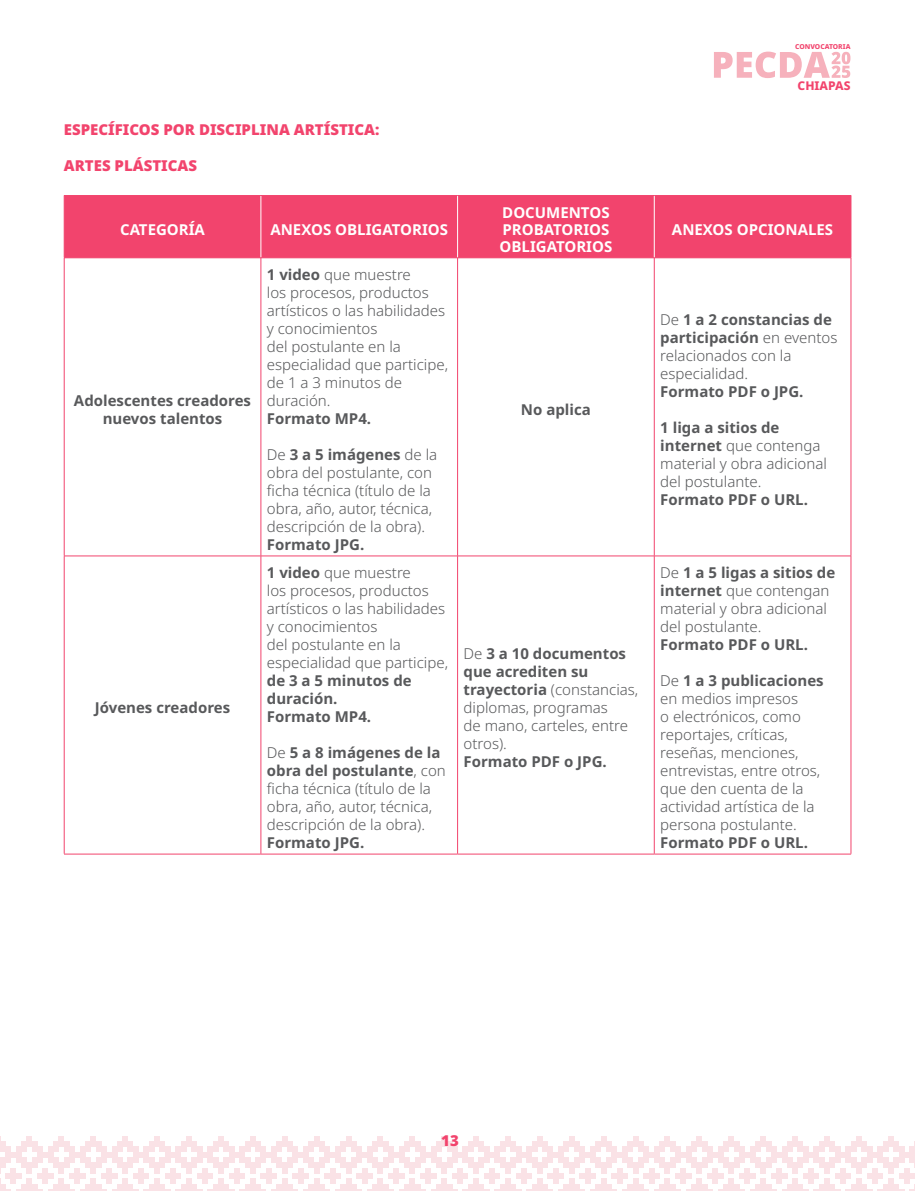
<style>
.page{position:relative;width:915px;height:1191px;background:#fff}
.page>*{position:absolute;margin:0;border:0;box-sizing:border-box;transform-origin:0 0}
.t1{font:300 15px/18px "Noto Sans";color:#58595b}
.t2{font:700 15px/18px "Noto Sans";color:#58595b;text-align:center}
.t3{font:700 15px/17.1px "Noto Sans";color:#fff}
.t4{font:900 15px "Noto Sans";color:#f2446d}
.t5{font:800 12px "Noto Sans";color:#f2446d}
.t6{font:800 6.75px "Noto Sans";color:#f2446d}
.s1{font-weight:700}
</style>
<div class="page">
<svg style="left:714px;top:52px;width:136px;height:26px"></svg>
<svg style="left:0;top:1136px;width:915px;height:55px"></svg>
<div style="left:65px;top:196px;width:785px;height:61px;background:#f2446d"></div>
<hr style="left:260px;top:196px;width:1px;height:62px;background:#fff">
<hr style="left:457px;top:196px;width:1px;height:62px;background:#fff">
<hr style="left:653px;top:196px;width:1px;height:62px;background:#fff">
<hr style="left:64px;top:258px;width:1px;height:298px;background:#f2446d">
<hr style="left:260px;top:258px;width:1px;height:298px;background:#f2446d">
<hr style="left:457px;top:258px;width:1px;height:298px;background:#f2446d">
<hr style="left:653px;top:258px;width:1px;height:298px;background:#f2446d">
<hr style="left:850px;top:258px;width:1px;height:298px;background:#f2446d">
<hr style="left:64px;top:555px;width:197px;height:1px;background:#f2446d">
<hr style="left:64px;top:556px;width:1px;height:297px;background:#f2446d">
<hr style="left:261px;top:555px;width:196px;height:1px;background:#f2446d">
<hr style="left:260px;top:556px;width:1px;height:297px;background:#f2446d">
<hr style="left:457px;top:555px;width:197px;height:1px;background:#f2446d">
<hr style="left:457px;top:556px;width:1px;height:297px;background:#f2446d">
<hr style="left:654px;top:555px;width:196px;height:1px;background:#f2446d">
<hr style="left:653px;top:556px;width:1px;height:297px;background:#f2446d">
<hr style="left:850px;top:556px;width:1px;height:297px;background:#f2446d">
<hr style="left:64px;top:196px;width:1px;height:62px;background:#f2446d">
<hr style="left:64px;top:195px;width:197px;height:1px;background:#f2446d">
<hr style="left:64px;top:853px;width:197px;height:1px;background:#f2446d">
<hr style="left:261px;top:195px;width:196px;height:1px;background:#f2446d">
<hr style="left:261px;top:853px;width:196px;height:1px;background:#f2446d">
<hr style="left:457px;top:195px;width:197px;height:1px;background:#f2446d">
<hr style="left:457px;top:853px;width:197px;height:1px;background:#f2446d">
<hr style="left:654px;top:195px;width:197px;height:1px;background:#f2446d">
<hr style="left:654px;top:853px;width:196px;height:1px;background:#f2446d">
<hr style="left:850px;top:196px;width:1px;height:62px;background:#f2446d">
<hr style="left:64px;top:257px;width:197px;height:1px;background:#f2446d">
<hr style="left:261px;top:257px;width:196px;height:1px;background:#f2446d">
<hr style="left:457px;top:257px;width:197px;height:1px;background:#f2446d">
<hr style="left:654px;top:257px;width:196px;height:1px;background:#f2446d">
<p class="t4" style="left:64px;top:118px;width:317px">ESPECÍFICOS POR DISCIPLINA ARTÍSTICA:</p>
<p class="t4" style="left:64px;top:154px;width:135px">ARTES PLÁSTICAS</p>
<p class="t3" style="left:120px;top:221px;width:86px">CATEGORÍA</p>
<p class="t3" style="left:270px;top:221px;width:179px">ANEXOS OBLIGATORIOS</p>
<p class="t2" style="left:74px;top:392px;width:178px">Adolescentes creadores nuevos talentos</p>
<p class="t2" style="left:95px;top:699px;width:137px">Jóvenes creadores</p>
<p class="t1" style="left:267px;top:266px;width:183px"><span class="s1">1 video</span> que muestre<br>los procesos, productos artísticos o las habilidades y conocimientos<br>del postulante en la especialidad que participe, de 1 a 3 minutos de duración.</p>
<p class="t2" style="left:267px;top:410px;width:106px">Formato MP4.</p>
<p class="t1" style="left:267px;top:446px;width:172px">De <span class="s1">3 a 5 imágenes</span> de la obra del postulante, con ficha técnica (título de la obra, año, autor, técnica, descripción de la obra).</p>
<p class="t2" style="left:267px;top:536px;width:99px">Formato JPG.</p>
<p class="t1" style="left:267px;top:564px;width:183px"><span class="s1">1 video</span> que muestre<br>los procesos, productos artísticos o las habilidades y conocimientos<br>del postulante en la especialidad que participe,</p>
<p class="t2" style="left:267px;top:672px;width:146px;text-align:left">de 3 a 5 minutos de duración.<br>Formato MP4.</p>
<p class="t1" style="left:267px;top:744px;width:180px">De <span class="s1">5 a 8 imágenes de la obra del postulante</span>, con ficha técnica (título de la obra, año, autor, técnica, descripción de la obra).</p>
<p class="t2" style="left:267px;top:834px;width:99px">Formato JPG.</p>
<p class="t3" style="left:499px;top:204px;width:114px">DOCUMENTOS<br>PROBATORIOS<br>OBLIGATORIOS</p>
<p class="t2" style="left:520px;top:401px;width:71px">No aplica</p>
<p class="t1" style="left:463px;top:645px;width:176px">De <span class="s1">3 a 10 documentos que acrediten su trayectoria</span> (constancias, diplomas, programas<br>de mano, carteles, entre otros).</p>
<p class="t2" style="left:463px;top:753px;width:145px">Formato PDF o JPG.</p>
<p class="t6" style="left:795px;top:42px;width:57px">CONVOCATORIA</p>
<p class="t5" style="left:797px;top:77px;width:54px">CHIAPAS</p>
<p class="t3" style="left:671px;top:221px;width:163px">ANEXOS OPCIONALES</p>
<p class="t1" style="left:660px;top:311px;width:178px">De <span class="s1">1 a 2 constancias de participación</span> en eventos relacionados con la especialidad.</p>
<p class="t2" style="left:660px;top:383px;width:145px">Formato PDF o JPG.</p>
<p class="t1" style="left:660px;top:419px;width:168px"><span class="s1">1 liga a sitios de internet</span> que contenga material y obra adicional del postulante.</p>
<p class="t2" style="left:660px;top:491px;width:149px">Formato PDF o URL.</p>
<p class="t1" style="left:660px;top:564px;width:176px">De <span class="s1">1 a 5 ligas a sitios de internet</span> que contengan material y obra adicional del postulante.</p>
<p class="t2" style="left:660px;top:636px;width:149px">Formato PDF o URL.</p>
<p class="t1" style="left:660px;top:672px;width:165px">De <span class="s1">1 a 3 publicaciones </span>en medios impresos<br>o electrónicos, como reportajes, críticas, reseñas, menciones, entrevistas, entre otros, que den cuenta de la actividad artística de la persona postulante.</p>
<p class="t2" style="left:660px;top:834px;width:149px">Formato PDF o URL.</p>
<p class="t4" style="left:441px;top:1129px;width:19px">13</p>
</div>
